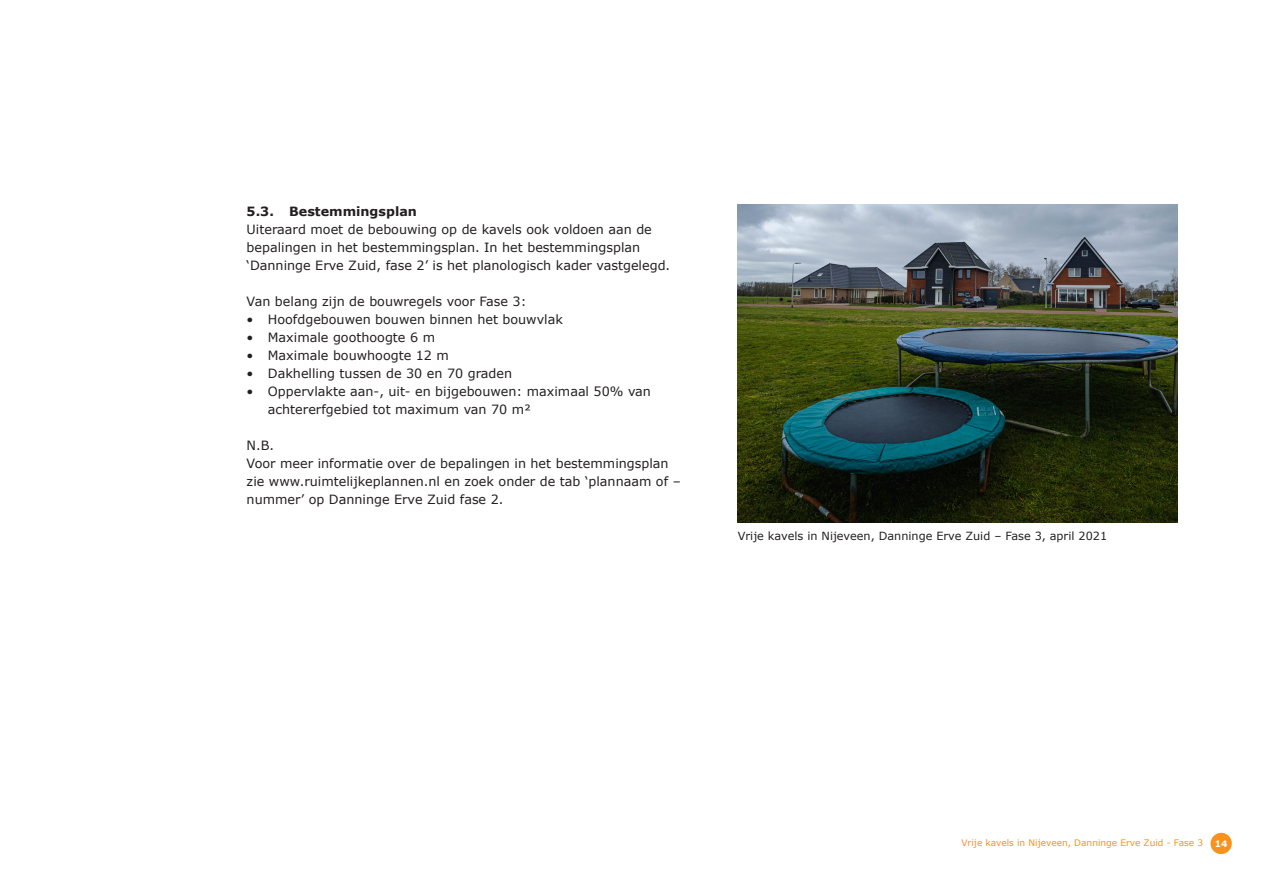
<style>
.page{position:relative;width:1263px;height:893px;background:#fff}
.page>*{position:absolute;margin:0;border:0;box-sizing:border-box;transform-origin:0 0}
.t1{font:12.75px/18px "Verdana";color:#231f20}
.t2{font:700 12.75px "Verdana";color:#231f20}
.Bijschrift{font:11.25px "Verdana";color:#231f20}
.t3{font:9px "Verdana";color:#f7931d}
.t4{font:700 9px "Verdana";color:#fff}
</style>
<div class="page">
<img style="left:738px;top:204px;width:440px;height:318px">
<svg style="left:1210px;top:832px;width:22px;height:23px"></svg>
<p class="t2" style="left:247px;top:202px;width:172px">5.3. Bestemmingsplan</p>
<p class="t1" style="left:247px;top:220px;width:425px">Uiteraard moet de bebouwing op de kavels ook voldoen aan de bepalingen in het bestemmingsplan. In het bestemmingsplan ‘Danninge Erve Zuid, fase 2’ is het planologisch kader vastgelegd.</p>
<p class="t1" style="left:247px;top:292px;width:281px">Van belang zijn de bouwregels voor Fase 3:</p>
<p class="t1" style="left:247px;top:310px;width:318px">• Hoofdgebouwen bouwen binnen het bouwvlak</p>
<p class="t1" style="left:247px;top:328px;width:190px">• Maximale goothoogte 6 m</p>
<p class="t1" style="left:247px;top:346px;width:204px">• Maximale bouwhoogte 12 m</p>
<p class="t1" style="left:247px;top:364px;width:267px">• Dakhelling tussen de 30 en 70 graden</p>
<p class="t1" style="left:268px;top:382px;width:385px;text-indent:-21px">• Oppervlakte aan-, uit- en bijgebouwen: maximaal 50% van achtererfgebied tot maximum van 70 m²</p>
<p class="t1" style="left:247px;top:436px;width:29px">N.B.</p>
<p class="t1" style="left:247px;top:454px;width:436px">Voor meer informatie over de bepalingen in het bestemmingsplan zie www.ruimtelijkeplannen.nl en zoek onder de tab ‘plannaam of – nummer’ op Danninge Erve Zuid fase 2.</p>
<p class="Bijschrift" style="left:738px;top:528px;width:371px">Vrije kavels in Nijeveen, Danninge Erve Zuid – Fase 3, april 2021</p>
<p class="t3" style="left:961px;top:837px;width:243px">Vrije kavels in Nijeveen, Danninge Erve Zuid - Fase 3</p>
<p class="t4" style="left:1215px;top:837px;width:14px">14</p>
</div>
